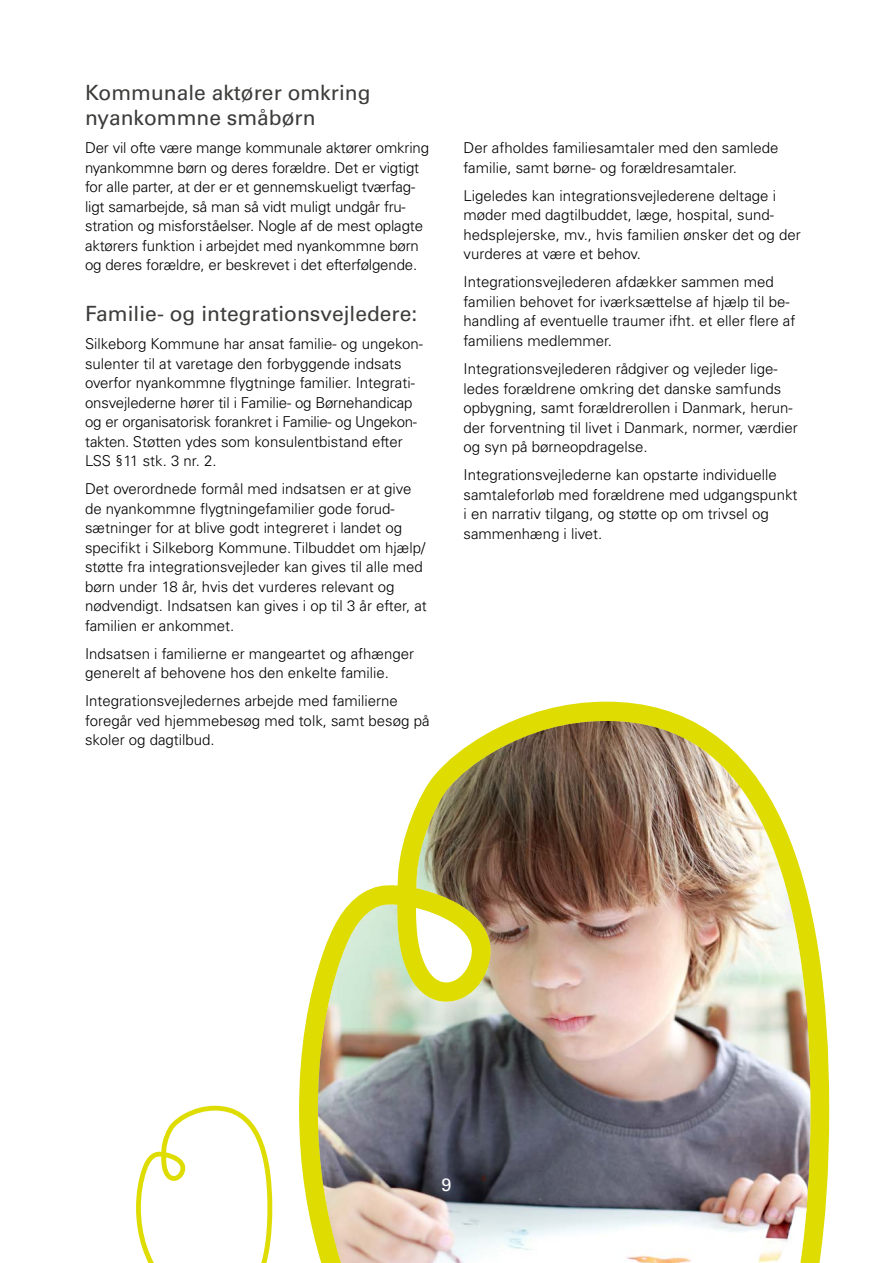
<style>
.page{position:relative;width:893px;height:1263px;background:#fff}
.page>*{position:absolute;margin:0;border:0;box-sizing:border-box;transform-origin:0 0}
.t1{font:21px/25.2px "Univers LT Std";color:#3c3c3b}
.t2{font:18px "Univers LT Std";color:#fff}
.t3{font:300 15px/19.5px "Univers LT Std";color:#000}
</style>
<div class="page">
<svg style="left:136px;top:1106px;width:136px;height:157px"></svg>
<svg style="left:299px;top:702px;width:530px;height:561px"></svg>
<img style="left:318px;top:721px;width:492px;height:542px">
<h1 class="t1" style="left:85px;top:80px;width:287px">Kommunale aktører omkring nyankommne småbørn</h1>
<p class="t3" style="left:85px;top:138px;width:346px">Der vil ofte være mange kommunale aktører omkring nyankommne børn og deres forældre. Det er vigtigt for alle parter, at der er et gennemskueligt tværfag&shy;ligt samarbejde, så man så vidt muligt undgår fru&shy;stration og misforståelser. Nogle af de mest oplagte aktørers funktion i arbejdet med nyankommne børn og deres forældre, er beskrevet i det efterfølgende.</p>
<h1 class="t1" style="left:85px;top:301px;width:334px">Familie- og integrationsvejledere:</h1>
<p class="t3" style="left:85px;top:334px;width:340px">Silkeborg Kommune har ansat familie- og ungekon&shy;sulenter til at varetage den forbyggende indsats overfor nyankommne flygtninge familier. Integrati&shy;onsvejlederne hører til i Familie- og Børnehandicap og er organisatorisk forankret i Familie- og Ungekon&shy;takten. Støtten ydes som konsulentbistand efter LSS §11 stk. 3 nr. 2.</p>
<p class="t3" style="left:85px;top:479px;width:343px">Det overordnede formål med indsatsen er at give de nyankommne flygtningefamilier gode forud&shy;sætninger for at blive godt integreret i landet og specifikt i Silkeborg Kommune. Tilbuddet om hjælp/ støtte fra integrationsvejleder kan gives til alle med børn under 18 år, hvis det vurderes relevant og nødvendigt. Indsatsen kan gives i op til 3 år efter, at familien er ankommet.</p>
<p class="t3" style="left:85px;top:644px;width:330px">Indsatsen i familierne er mangeartet og afhænger generelt af behovene hos den enkelte familie.</p>
<p class="t3" style="left:85px;top:691px;width:346px">Integrationsvejledernes arbejde med familierne foregår ved hjemmebesøg med tolk, samt besøg på skoler og dagtilbud.</p>
<p class="t3" style="left:463px;top:138px;width:317px">Der afholdes familiesamtaler med den samlede familie, samt børne- og forældresamtaler.</p>
<p class="t3" style="left:463px;top:186px;width:339px">Ligeledes kan integrationsvejlederene deltage i møder med dagtilbuddet, læge, hospital, sund&shy;hedsplejerske, mv., hvis familien ønsker det og der vurderes at være et behov.</p>
<p class="t3" style="left:463px;top:272px;width:333px">Integrationsvejlederen afdækker sammen med familien behovet for iværksættelse af hjælp til be&shy;handling af eventuelle traumer ifht. et eller flere af familiens medlemmer.</p>
<p class="t3" style="left:463px;top:359px;width:336px">Integrationsvejlederen rådgiver og vejleder lige&shy;ledes forældrene omkring det danske samfunds opbygning, samt forældrerollen i Danmark, herun&shy;der forventning til livet i Danmark, normer, værdier og syn på børneopdragelse.</p>
<p class="t3" style="left:463px;top:465px;width:335px">Integrationsvejlederne kan opstarte individuelle samtaleforløb med forældrene med udgangspunkt i en narrativ tilgang, og støtte op om trivsel og sammenhæng i livet.</p>
<p class="t2" style="left:441px;top:1174px;width:12px">9</p>
</div>
